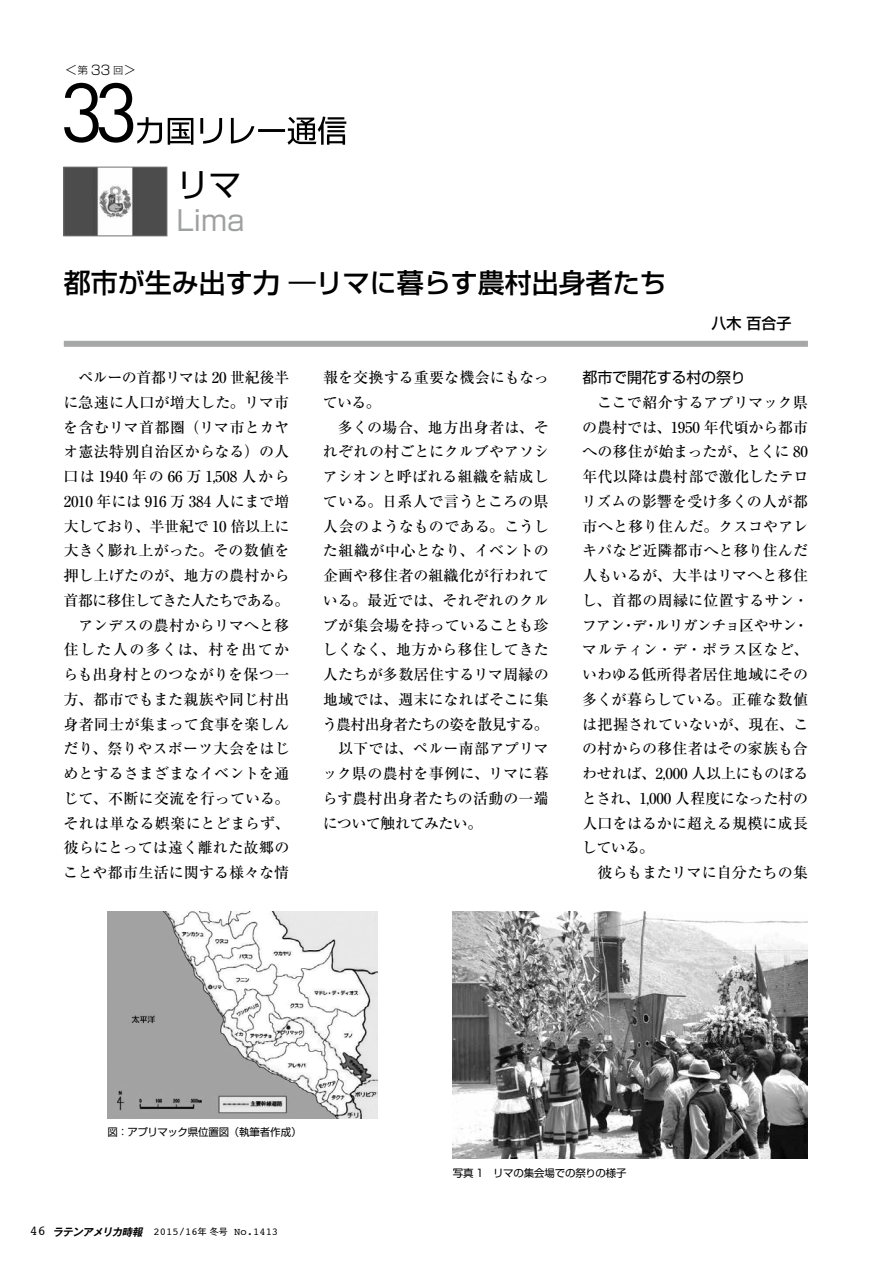
<style>
.page{position:relative;width:893px;height:1263px;background:#fff}
.page>*{position:absolute;margin:0;border:0;box-sizing:border-box;transform-origin:0 0}
.t1{font:32.55px "Shin Go Pro";color:#000}
.t2{font:27.6px "Shin Go Pro";color:#9fa0a0}
.t3{font:500 27px "Shin Go Pro";color:#000}
.t4{font:500 15px/24.8px "Ryumin Pro";letter-spacing:.005em;color:#000;text-align:right}
.t5{font:500 15px "Ryumin Pro";letter-spacing:-.06em;color:#000}
.t6{font:500 15px "Ryumin Pro";letter-spacing:-.035em;color:#000}
.t7{font:15px "Shin Go Pro";letter-spacing:-.01em;color:#000}
.t8{font:500 15px "Shin Go Pro";color:#000}
.t9{font:300 13.05px "Shin Go Pro";color:#000}
.t10{font:10.5px "Shin Go Pro";letter-spacing:-.02em;color:#000}
.t11{font:10.5px "Courier";color:#000}
.s1{font-size:10.2px}
.s2{font-size:13.5px}
.s3{font-family:"Gothic MB101 Pro De";font-weight:700;font-style:italic}
.s4{font-family:"Gothic MB101 Pro";font-size:9px}
</style>
<div class="page">
<svg style="left:64px;top:83px;width:282px;height:62px"></svg>
<div style="left:64px;top:341px;width:744px;height:6px;background:#a6a7a7"></div>
<img style="left:66px;top:169px;width:99px;height:65px">
<div style="left:64px;top:167px;width:103px;height:69px;border:1px solid #727171"></div>
<img style="left:108px;top:911px;width:269px;height:207px">
<img style="left:453px;top:911px;width:355px;height:248px">
<p class="t9" style="left:65px;top:60px;width:73px">＜<span class="s1">第</span> 33 <span class="s1">回</span>＞</p>
<h1 class="t1" style="left:176px;top:158px;width:67px">リマ</h1>
<h2 class="t2" style="left:176px;top:198px;width:70px">Lima</h2>
<h3 class="t3" style="left:64px;top:260px;width:604px">都市が生み出す力 ―リマに暮らす農村出身者たち</h3>
<p class="t8" style="left:711px;top:310px;width:81px">八木 百合子</p>
<p class="t4" style="left:63px;top:364px;width:228px">ペルーの首都リマは 20 世紀後半に急速に人口が増大した。リマ市を含むリマ首都圏（リマ市とカヤオ憲法特別自治区からなる）の人口は 1940 年の 66 万 1,508 人から<br>2010 年には 916 万 384 人にまで増大しており、半世紀で 10 倍以上に大きく膨れ上がった。その数値を押し上げたのが、地方の農村から首都に移住してきた人たちである。アンデスの農村からリマへと移住した人の多くは、村を出てからも出身村とのつながりを保つ一方、都市でもまた親族や同じ村出身者同士が集まって食事を楽しんだり、祭りやスポーツ大会をはじめとするさまざまなイベントを通じて、不断に交流を行っている。それは単なる娯楽にとどまらず、彼らにとっては遠く離れた故郷のことや都市生活に関する様々な情</p>
<p class="t4" style="left:323px;top:364px;width:228px;text-align:left">報を交換する重要な機会にもなっている。</p>
<p class="t4" style="left:338px;top:414px;width:212px">多くの場合、地方出身者は、そ</p>
<p class="t4" style="left:323px;top:438px;width:227px">れぞれの村ごとにクルブやアソシ</p>
<p class="t4" style="left:323px;top:463px;width:228px">アシオンと呼ばれる組織を結成し</p>
<p class="t4" style="left:323px;top:488px;width:227px">ている。日系人で言うところの県</p>
<p class="t4" style="left:323px;top:513px;width:227px">人会のようなものである。こうし</p>
<p class="t4" style="left:323px;top:537px;width:227px">た組織が中心となり、イベントの</p>
<p class="t4" style="left:323px;top:562px;width:227px">企画や移住者の組織化が行われて</p>
<p class="t4" style="left:323px;top:587px;width:227px">いる。最近では、それぞれのクル</p>
<p class="t4" style="left:323px;top:612px;width:227px">ブが集会場を持っていることも珍</p>
<p class="t4" style="left:323px;top:636px;width:228px">しくなく、地方から移住してきた</p>
<p class="t4" style="left:323px;top:661px;width:227px">人たちが多数居住するリマ周縁の</p>
<p class="t4" style="left:323px;top:686px;width:227px">地域では、週末になればそこに集</p>
<p class="t5" style="left:323px;top:712px;width:228px">う農村出身者たちの姿を散見する。</p>
<p class="t4" style="left:338px;top:735px;width:212px">以下では、ペルー南部アプリマ</p>
<p class="t4" style="left:323px;top:760px;width:228px">ック県の農村を事例に、リマに暮</p>
<p class="t4" style="left:322px;top:785px;width:228px">らす農村出身者たちの活動の一端</p>
<p class="t6" style="left:323px;top:811px;width:161px">について触れてみたい。</p>
<p class="t7" style="left:582px;top:365px;width:165px">都市で開花する村の祭り</p>
<p class="t4" style="left:582px;top:389px;width:228px;text-align:justify;text-indent:15px">ここで紹介するアプリマック県の農村では、1950 年代頃から都市への移住が始まったが、とくに 80年代以降は農村部で激化したテロリズムの影響を受け多くの人が都市へと移り住んだ。クスコやアレキパなど近隣都市へと移り住んだ人もいるが、大半はリマへと移住し、首都の周縁に位置するサン・フアン・デ・ルリガンチョ区やサン・マルティン・デ・ポラス区など、いわゆる低所得者居住地域にその多くが暮らしている。正確な数値は把握されていないが、現在、この村からの移住者はその家族も合わせれば、2,000 人以上にものぼるとされ、1,000 人程度になった村の人口をはるかに超える規模に成長している。</p>
<p class="t4" style="left:597px;top:859px;width:212px">彼らもまたリマに自分たちの集</p>
<p class="t10" style="left:108px;top:1123px;width:195px">図：アプリマック県位置図（執筆者作成）</p>
<p class="t11" style="left:30px;top:1223px;width:250px"><span class="s2">46</span> <span class="s3">ラテンアメリカ時報</span> 2015/16<span class="s4">年 冬号</span> No.1413</p>
<p class="t10" style="left:453px;top:1164px;width:175px">写真 1　リマの集会場での祭りの様子</p>
</div>
